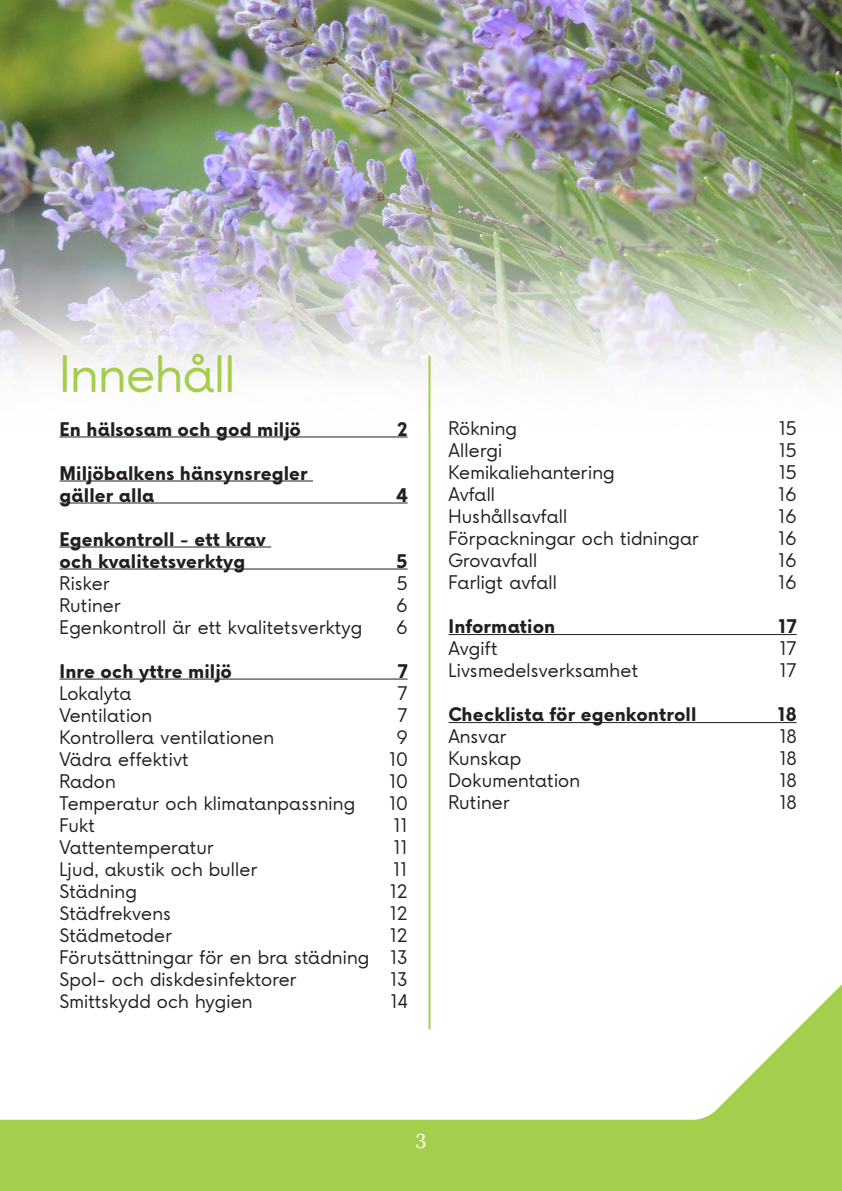
<style>
.page{position:relative;width:842px;height:1191px;background:#fff}
.page>*{position:absolute;margin:0;border:0;box-sizing:border-box;transform-origin:0 0}
.sidrubbar{font:48px "Vaxjo Now";letter-spacing:-.01em;color:#a4ce4c}
.t1{font:20px "Lora";color:#fff}
.Ingress{font:18px "Vaxjo Now";letter-spacing:.01em;color:#231f20}
.Ingress-2{font:700 18px "Vaxjo Now";letter-spacing:.01em;color:#231f20}
</style>
<div class="page">
<div style="left:0;top:872px;width:842px;height:319px;background:#a4ce4c"></div>
<div style="left:0;top:672px;width:842px;height:447px;background:#fff"></div>
<img style="left:0;top:0;width:842px;height:672px">
<hr style="left:60px;top:436px;width:348px;height:1px;background:#231f20">
<hr style="left:60px;top:480px;width:253px;height:1px;background:#231f20">
<hr style="left:60px;top:502px;width:348px;height:1px;background:#231f20">
<hr style="left:60px;top:546px;width:211px;height:1px;background:#231f20">
<hr style="left:60px;top:568px;width:348px;height:1px;background:#231f20">
<hr style="left:60px;top:678px;width:348px;height:1px;background:#231f20">
<hr style="left:449px;top:634px;width:348px;height:1px;background:#231f20">
<hr style="left:449px;top:722px;width:348px;height:1px;background:#231f20">
<hr style="left:428px;top:355px;width:2px;height:674px;background:#a4ce4c">
<p class="sidrubbar" style="left:60px;top:342px;width:177px">Innehåll</p>
<p class="Ingress-2" style="left:60px;top:416px;width:243px">En hälsosam och god miljö</p>
<p class="Ingress-2" style="left:397px;top:416px;width:12px">2</p>
<p class="Ingress-2" style="left:60px;top:460px;width:250px">Miljöbalkens hänsynsregler</p>
<p class="Ingress-2" style="left:60px;top:482px;width:96px">gäller alla</p>
<p class="Ingress-2" style="left:396px;top:482px;width:13px">4</p>
<p class="Ingress-2" style="left:60px;top:526px;width:208px">Egenkontroll - ett krav</p>
<p class="Ingress-2" style="left:60px;top:548px;width:187px">och kvalitetsverktyg</p>
<p class="Ingress-2" style="left:396px;top:548px;width:13px">5</p>
<p class="Ingress" style="left:60px;top:571px;width:52px">Risker</p>
<p class="Ingress" style="left:397px;top:571px;width:12px">5</p>
<p class="Ingress" style="left:60px;top:593px;width:63px">Rutiner</p>
<p class="Ingress" style="left:396px;top:593px;width:13px">6</p>
<p class="Ingress" style="left:60px;top:615px;width:304px">Egenkontroll är ett kvalitetsverktyg</p>
<p class="Ingress" style="left:396px;top:615px;width:13px">6</p>
<p class="Ingress-2" style="left:60px;top:658px;width:174px">Inre och yttre miljö</p>
<p class="Ingress-2" style="left:397px;top:658px;width:12px">7</p>
<p class="Ingress" style="left:60px;top:681px;width:74px">Lokalyta</p>
<p class="Ingress" style="left:398px;top:681px;width:11px">7</p>
<p class="Ingress" style="left:60px;top:703px;width:94px">Ventilation</p>
<p class="Ingress" style="left:398px;top:703px;width:11px">7</p>
<p class="Ingress" style="left:60px;top:725px;width:216px">Kontrollera ventilationen</p>
<p class="Ingress" style="left:397px;top:725px;width:12px">9</p>
<p class="Ingress" style="left:60px;top:747px;width:131px">Vädra effektivt</p>
<p class="Ingress" style="left:389px;top:747px;width:20px">10</p>
<p class="Ingress" style="left:60px;top:769px;width:58px">Radon</p>
<p class="Ingress" style="left:389px;top:769px;width:20px">10</p>
<p class="Ingress" style="left:60px;top:791px;width:297px">Temperatur och klimatanpassning</p>
<p class="Ingress" style="left:389px;top:791px;width:20px">10</p>
<p class="Ingress" style="left:60px;top:813px;width:37px">Fukt</p>
<p class="Ingress" style="left:394px;top:813px;width:15px">11</p>
<p class="Ingress" style="left:60px;top:835px;width:156px">Vattentemperatur</p>
<p class="Ingress" style="left:394px;top:835px;width:15px">11</p>
<p class="Ingress" style="left:60px;top:857px;width:200px">Ljud, akustik och buller</p>
<p class="Ingress" style="left:393px;top:857px;width:15px">11</p>
<p class="Ingress" style="left:60px;top:879px;width:79px">Städning</p>
<p class="Ingress" style="left:390px;top:879px;width:19px">12</p>
<p class="Ingress" style="left:60px;top:901px;width:113px">Städfrekvens</p>
<p class="Ingress" style="left:390px;top:901px;width:19px">12</p>
<p class="Ingress" style="left:60px;top:923px;width:114px">Städmetoder</p>
<p class="Ingress" style="left:390px;top:923px;width:19px">12</p>
<p class="Ingress" style="left:60px;top:945px;width:349px">Förutsättningar för en bra städning 13</p>
<p class="Ingress" style="left:60px;top:967px;width:239px">Spol- och diskdesinfektorer</p>
<p class="Ingress" style="left:391px;top:967px;width:18px">13</p>
<p class="Ingress" style="left:60px;top:989px;width:195px">Smittskydd och hygien</p>
<p class="Ingress" style="left:391px;top:989px;width:18px">14</p>
<p class="Ingress" style="left:449px;top:416px;width:70px">Rökning</p>
<p class="Ingress" style="left:779px;top:416px;width:19px">15</p>
<p class="Ingress" style="left:449px;top:438px;width:55px">Allergi</p>
<p class="Ingress" style="left:779px;top:438px;width:19px">15</p>
<p class="Ingress" style="left:449px;top:460px;width:168px">Kemikaliehantering</p>
<p class="Ingress" style="left:779px;top:460px;width:19px">15</p>
<p class="Ingress" style="left:449px;top:482px;width:48px">Avfall</p>
<p class="Ingress" style="left:778px;top:482px;width:20px">16</p>
<p class="Ingress" style="left:449px;top:504px;width:120px">Hushållsavfall</p>
<p class="Ingress" style="left:778px;top:504px;width:20px">16</p>
<p class="Ingress" style="left:449px;top:526px;width:252px">Förpackningar och tidningar</p>
<p class="Ingress" style="left:778px;top:526px;width:20px">16</p>
<p class="Ingress" style="left:449px;top:548px;width:90px">Grovavfall</p>
<p class="Ingress" style="left:778px;top:548px;width:20px">16</p>
<p class="Ingress" style="left:449px;top:570px;width:110px">Farligt avfall</p>
<p class="Ingress" style="left:778px;top:570px;width:20px">16</p>
<p class="Ingress-2" style="left:449px;top:613px;width:108px">Information</p>
<p class="Ingress-2" style="left:778px;top:613px;width:20px">17</p>
<p class="Ingress" style="left:449px;top:636px;width:51px">Avgift</p>
<p class="Ingress" style="left:780px;top:636px;width:18px">17</p>
<p class="Ingress" style="left:449px;top:658px;width:191px">Livsmedelsverksamhet</p>
<p class="Ingress" style="left:780px;top:658px;width:18px">17</p>
<p class="Ingress-2" style="left:449px;top:701px;width:250px">Checklista för egenkontroll</p>
<p class="Ingress-2" style="left:778px;top:701px;width:20px">18</p>
<p class="Ingress" style="left:449px;top:724px;width:60px">Ansvar</p>
<p class="Ingress" style="left:780px;top:724px;width:18px">18</p>
<p class="Ingress" style="left:449px;top:746px;width:74px">Kunskap</p>
<p class="Ingress" style="left:780px;top:746px;width:18px">18</p>
<p class="Ingress" style="left:449px;top:768px;width:133px">Dokumentation</p>
<p class="Ingress" style="left:780px;top:768px;width:18px">18</p>
<p class="Ingress" style="left:449px;top:790px;width:63px">Rutiner</p>
<p class="Ingress" style="left:780px;top:790px;width:18px">18</p>
<p class="t1" style="left:415px;top:1128px;width:13px">3</p>
</div>
